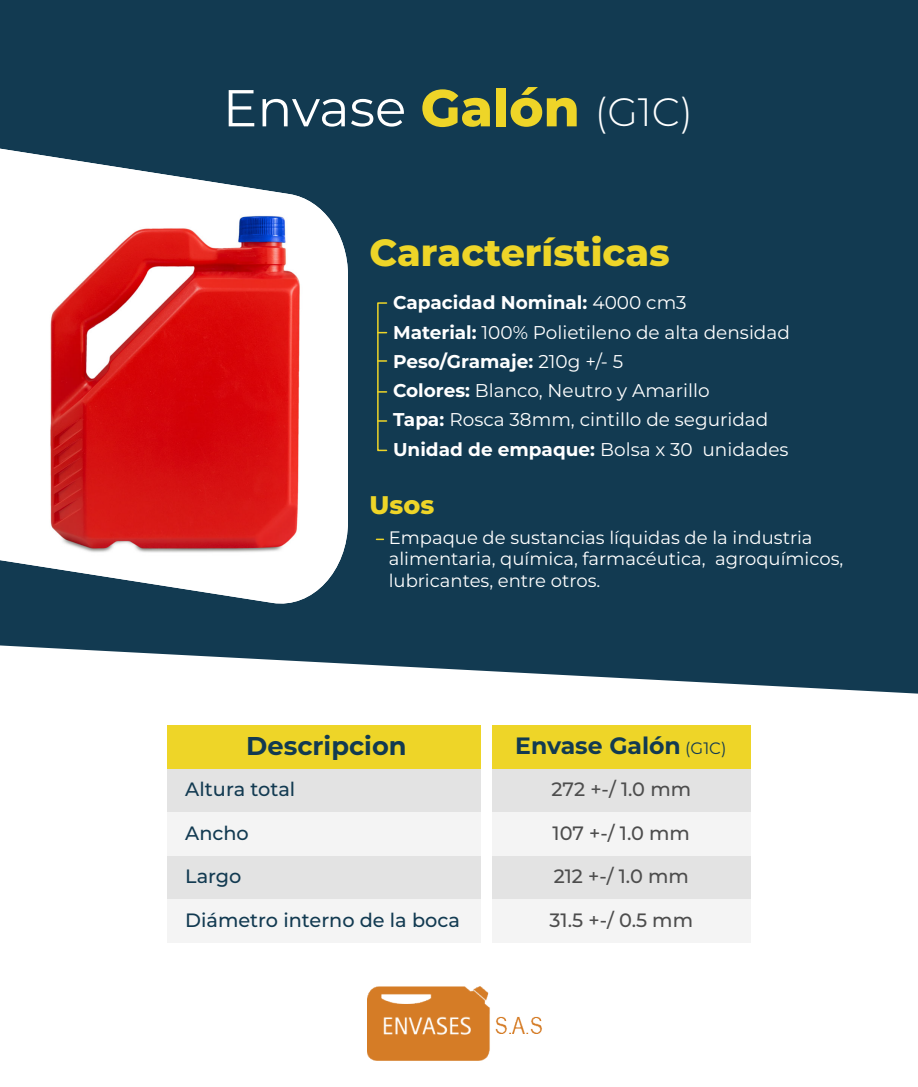
<style>
.page{position:relative;width:918px;height:1087px;background:#fff}
.page>*{position:absolute;margin:0;border:0;box-sizing:border-box;transform-origin:0 0}
.t1{font:51.75px "Montserrat";color:#fff}
.t2{font:800 37.65px "Montserrat";color:#eed528}
.t3{font:700 25.65px "Montserrat";color:#123a51}
.t4{font:800 25.5px "Montserrat";color:#eed528}
.t5{font:700 23.55px "Montserrat";color:#123a51}
.t6{font:500 19.35px "Montserrat";color:#4d4d4d}
.t7{font:500 19.35px "Montserrat";color:#123a51}
.t8{font:18.45px/29.4px "Montserrat";color:#fff}
.t9{font:700 18.45px "Montserrat";color:#fff}
.t10{font:18px/21.6px "Montserrat";color:#fff}
.s1{font-weight:800;color:#eed528}
.s2{font-weight:300;font-size:39.45px}
.s3{font-weight:400}
.s4{font-weight:700}
.s5{font-weight:400;font-size:16.5px}
</style>
<div class="page">
<div style="left:0;top:0;width:918px;height:693px;background:#123a51"></div>
<div style="left:377px;top:302px;width:10px;height:149px;border:2px solid #eed528"></div>
<svg style="left:376px;top:538px;width:7px;height:2px"></svg>
<div style="left:167px;top:725px;width:314px;height:43px;background:#eed528"></div>
<div style="left:167px;top:768px;width:314px;height:44px;background:#e3e3e3"></div>
<div style="left:167px;top:855px;width:314px;height:44px;background:#e3e3e3"></div>
<div style="left:167px;top:812px;width:314px;height:43px;background:#f4f4f4"></div>
<div style="left:167px;top:899px;width:314px;height:43px;background:#f4f4f4"></div>
<div style="left:492px;top:768px;width:259px;height:44px;background:#e3e3e3"></div>
<div style="left:492px;top:855px;width:259px;height:44px;background:#e3e3e3"></div>
<div style="left:492px;top:812px;width:259px;height:43px;background:#f4f4f4"></div>
<div style="left:492px;top:899px;width:259px;height:43px;background:#f4f4f4"></div>
<div style="left:492px;top:725px;width:259px;height:43px;background:#eed528"></div>
<img style="left:368px;top:986px;width:174px;height:74px">
<img style="left:0;top:149px;width:348px;height:460px">
<h1 class="t1" style="left:223px;top:72px;width:472px">Envase <span class="s1">Galón</span> <span class="s2">(G1C)</span></h1>
<h2 class="t2" style="left:370px;top:225px;width:302px">Características</h2>
<p class="t9" style="left:393px;top:289px;width:295px">Capacidad Nominal: <span class="s3">4000 cm3</span></p>
<p class="t8" style="left:393px;top:316px;width:398px"><span class="s4">Material:</span> 100% Polietileno de alta densidad <span class="s4">Peso/Gramaje:</span> 210g +/- 5<br><span class="s4">Colores:</span> Blanco, Neutro y Amarillo<br><span class="s4">Tapa:</span> Rosca 38mm, cintillo de seguridad <span class="s4">Unidad de empaque:</span> Bolsa x 30 unidades</p>
<h3 class="t4" style="left:370px;top:485px;width:66px">Usos</h3>
<p class="t10" style="left:389px;top:525px;width:456px">Empaque de sustancias líquidas de la industria alimentaria, química, farmacéutica, agroquímicos, lubricantes, entre otros.</p>
<h3 class="t3" style="left:246px;top:727px;width:162px">Descripcion</h3>
<p class="t5" style="left:515px;top:728px;width:213px">Envase Galón <span class="s5">(G1C)</span></p>
<p class="t7" style="left:185px;top:775px;width:112px">Altura total</p>
<p class="t6" style="left:552px;top:775px;width:141px">272 +-/ 1.0 mm</p>
<p class="t6" style="left:553px;top:819px;width:139px">107 +-/ 1.0 mm</p>
<p class="t6" style="left:554px;top:862px;width:137px">212 +-/ 1.0 mm</p>
<p class="t6" style="left:550px;top:906px;width:145px">31.5 +-/ 0.5 mm</p>
<p class="t7" style="left:185px;top:819px;width:65px">Ancho</p>
<p class="t7" style="left:185px;top:862px;width:58px">Largo</p>
<p class="t7" style="left:185px;top:906px;width:276px">Diámetro interno de la boca</p>
</div>
